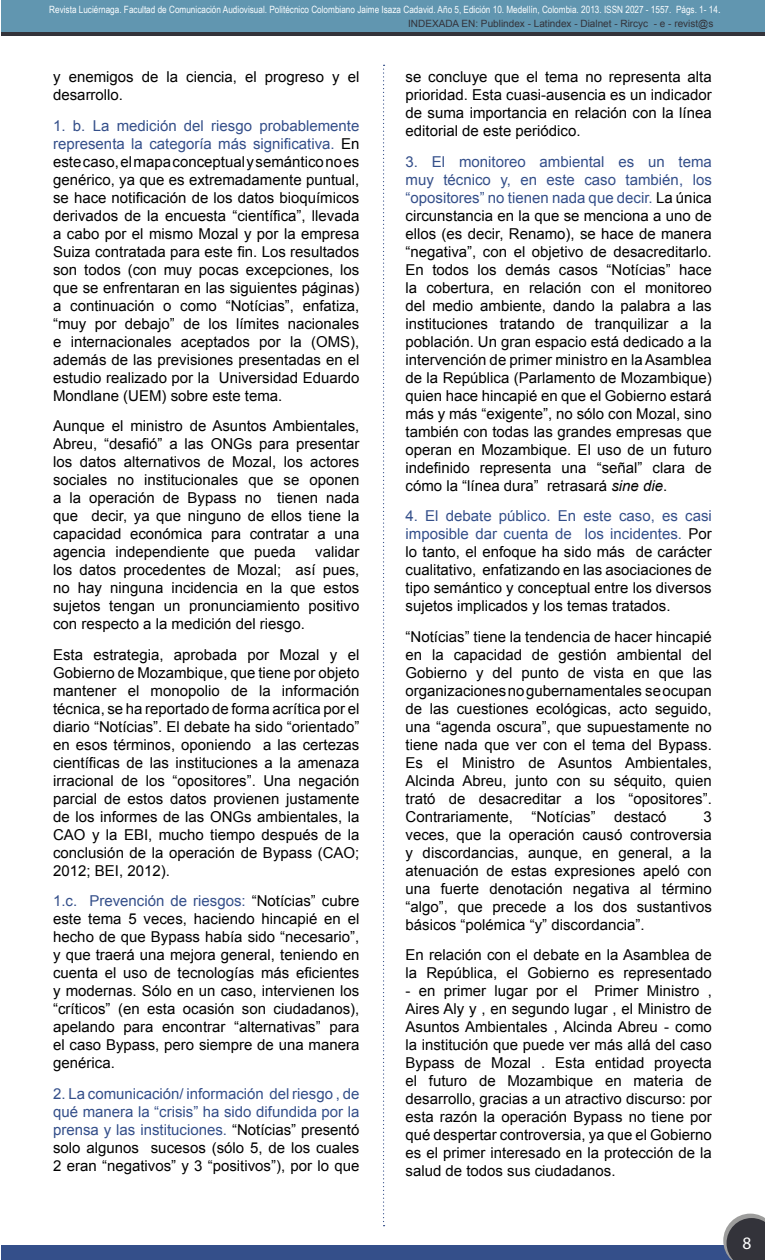
<style>
.page{position:relative;width:765px;height:1260px;background:#fff}
.page>*{position:absolute;margin:0;border:0;box-sizing:border-box;transform-origin:0 0}
.t1{font:17.5px "Myriad Pro";color:#fff}
.t2{font:15px/18px "Arial";color:#000;text-align:justify}
.t3{font:15px/18px "Arial";color:#344f8a;text-align:justify}
.t4{font:10px "Arial Narrow";color:#fafdff}
.t5{font:10px "Arial";color:#33333a}
.s1{font-size:11.25px}
.s2{color:#344f8a}
.s3{color:#000}
.s4{font-style:italic}
</style>
<div class="page">
<div style="left:1px;top:1245px;width:736px;height:14px;background:#344f8a"></div>
<div style="left:1px;top:0;width:764px;height:36px;background:#6196b0"></div>
<hr style="left:1px;top:32px;width:764px;height:4px;background:#33333a">
<svg style="left:723px;top:1214px;width:42px;height:46px;background:#54555c"></svg>
<svg style="left:383px;top:65px;width:2px;height:1161px"></svg>
<p class="t4" style="left:49px;top:3px;width:673px">Revista Luciérnaga. Facultad de Comunicación Audiovisual. Politécnico Colombiano Jaime Isaza Cadavid. Año 5, Edición 10. Medellín, Colombia. 2013. ISSN 2027 - 1557. Págs. 1- 14<span class="s1">.</span></p>
<p class="t5" style="left:408px;top:17px;width:307px">INDEXADA EN: Publindex - Latindex - Dialnet - Rircyc - e - revist@s</p>
<p class="t2" style="left:53px;top:68px;width:308px">y enemigos de la ciencia, el progreso y el desarrollo.</p>
<p class="t2" style="left:53px;top:116px;width:308px"><span class="s2">1. b. La medición del riesgo probablemente representa la categoría más significativa.</span> En este caso, el mapa conceptual y semántico no es genérico, ya que es extremadamente puntual, se hace notificación de los datos bioquímicos derivados de la encuesta “científica”, llevada a cabo por el mismo Mozal y por la empresa Suiza contratada para este fin. Los resultados son todos (con muy pocas excepciones, los que se enfrentaran en las siguientes páginas) a continuación o como “Notícias”, enfatiza, “muy por debajo” de los límites nacionales e internacionales aceptados por la (OMS), además de las previsiones presentadas en el estudio realizado por la Universidad Eduardo Mondlane (UEM) sobre este tema.</p>
<p class="t2" style="left:53px;top:417px;width:308px">Aunque el ministro de Asuntos Ambientales, Abreu, “desafió” a las ONGs para presentar los datos alternativos de Mozal, los actores sociales no institucionales que se oponen a la operación de Bypass no tienen nada que decir, ya que ninguno de ellos tiene la capacidad económica para contratar a una agencia independiente que pueda</p>
<p class="t2" style="left:53px;top:543px;width:308px;text-indent:262px">validar los datos procedentes de Mozal; así pues, no hay ninguna incidencia en la que estos sujetos tengan un pronunciamiento positivo con respecto a la medición del riesgo.</p>
<p class="t2" style="left:53px;top:645px;width:308px">Esta estrategia, aprobada por Mozal y el Gobierno de Mozambique, que tiene por objeto mantener el monopolio de la información técnica, se ha reportado de forma acrítica por el diario “Notícias”. El debate ha sido “orientado” en esos términos, oponiendo a las certezas científicas de las instituciones a la amenaza irracional de los “opositores”. Una negación parcial de estos datos provienen justamente de los informes de las ONGs ambientales, la CAO y la EBI, mucho tiempo después de la conclusión de la operación de Bypass (CAO; 2012; BEI, 2012).</p>
<p class="t2" style="left:53px;top:892px;width:308px"><span class="s2">1.c. Prevención de riesgos:</span> “Notícias” cubre este tema 5 veces, haciendo hincapié en el hecho de que Bypass había sido “necesario”, y que traerá una mejora general, teniendo en cuenta el uso de tecnologías más eficientes y modernas. Sólo en un caso, intervienen los “críticos” (en esta ocasión son ciudadanos), apelando para encontrar “alternativas” para el caso Bypass, pero siempre de una manera genérica.</p>
<p class="t3" style="left:53px;top:1084px;width:308px">2. La comunicación/ información del riesgo , de qué manera la “crisis” ha sido difundida por la prensa y las instituciones. <span class="s3">“Notícias” presentó solo algunos sucesos (sólo 5, de los cuales 2 eran “negativos” y 3 “positivos”), por lo que</span></p>
<p class="t2" style="left:406px;top:68px;width:308px">se concluye que el tema no representa alta prioridad. Esta cuasi-ausencia es un indicador de suma importancia en relación con la línea editorial de este periódico.</p>
<p class="t2" style="left:406px;top:152px;width:308px"><span class="s2">3. El monitoreo ambiental es un tema muy técnico y, en este caso también, los “opositores” no tienen nada que decir.</span> La única circunstancia en la que se menciona a uno de ellos (es decir, Renamo), se hace de manera “negativa”, con el objetivo de desacreditarlo.<br>En todos los demás casos “Notícias” hace la cobertura, en relación con el monitoreo del medio ambiente, dando la palabra a las instituciones tratando de tranquilizar a la población. Un gran espacio está dedicado a la intervención de primer ministro en la Asamblea de la República (Parlamento de Mozambique) quien hace hincapié en que el Gobierno estará más y más “exigente”, no sólo con Mozal, sino también con todas las grandes empresas que operan en Mozambique. El uso de un futuro indefinido representa una “señal” clara de cómo la “línea dura” retrasará <span class="s4">sine die</span>.</p>
<p class="t2" style="left:406px;top:507px;width:308px"><span class="s2">4. El debate público. En este caso, es casi imposible dar cuenta de los incidentes.</span> Por lo tanto, el enfoque ha sido más de carácter cualitativo, enfatizando en las asociaciones de tipo semántico y conceptual entre los diversos sujetos implicados y los temas tratados.</p>
<p class="t2" style="left:406px;top:627px;width:308px">“Notícias” tiene la tendencia de hacer hincapié en la capacidad de gestión ambiental del Gobierno y del punto de vista en que las organizaciones no gubernamentales se ocupan de las cuestiones ecológicas, acto seguido, una “agenda oscura”, que supuestamente no tiene nada que ver con el tema del Bypass.<br>Es el Ministro de Asuntos Ambientales, Alcinda Abreu, junto con su séquito, quien trató de desacreditar a los “opositores”.<br>Contrariamente, “Notícias” destacó</p>
<p class="t2" style="left:406px;top:807px;width:308px;text-indent:298px">3 veces, que la operación causó controversia y discordancias, aunque, en general, a la atenuación de estas expresiones apeló con una fuerte denotación negativa al término “algo”, que precede a los dos sustantivos básicos “polémica “y” discordancia”.</p>
<p class="t2" style="left:406px;top:946px;width:308px">En relación con el debate en la Asamblea de la República, el Gobierno es representado</p>
<p class="t2" style="left:406px;top:982px;width:308px">- en primer lugar por el Primer Ministro , Aires Aly y , en segundo lugar , el Ministro de Asuntos Ambientales , Alcinda Abreu - como la institución que puede ver más allá del caso Bypass de Mozal . Esta entidad proyecta el futuro de Mozambique en materia de desarrollo, gracias a un atractivo discurso: por esta razón la operación Bypass no tiene por qué despertar controversia, ya que el Gobierno es el primer interesado en la protección de la salud de todos sus ciudadanos.</p>
<p class="t1" style="left:743px;top:1232px;width:10px">8</p>
</div>
